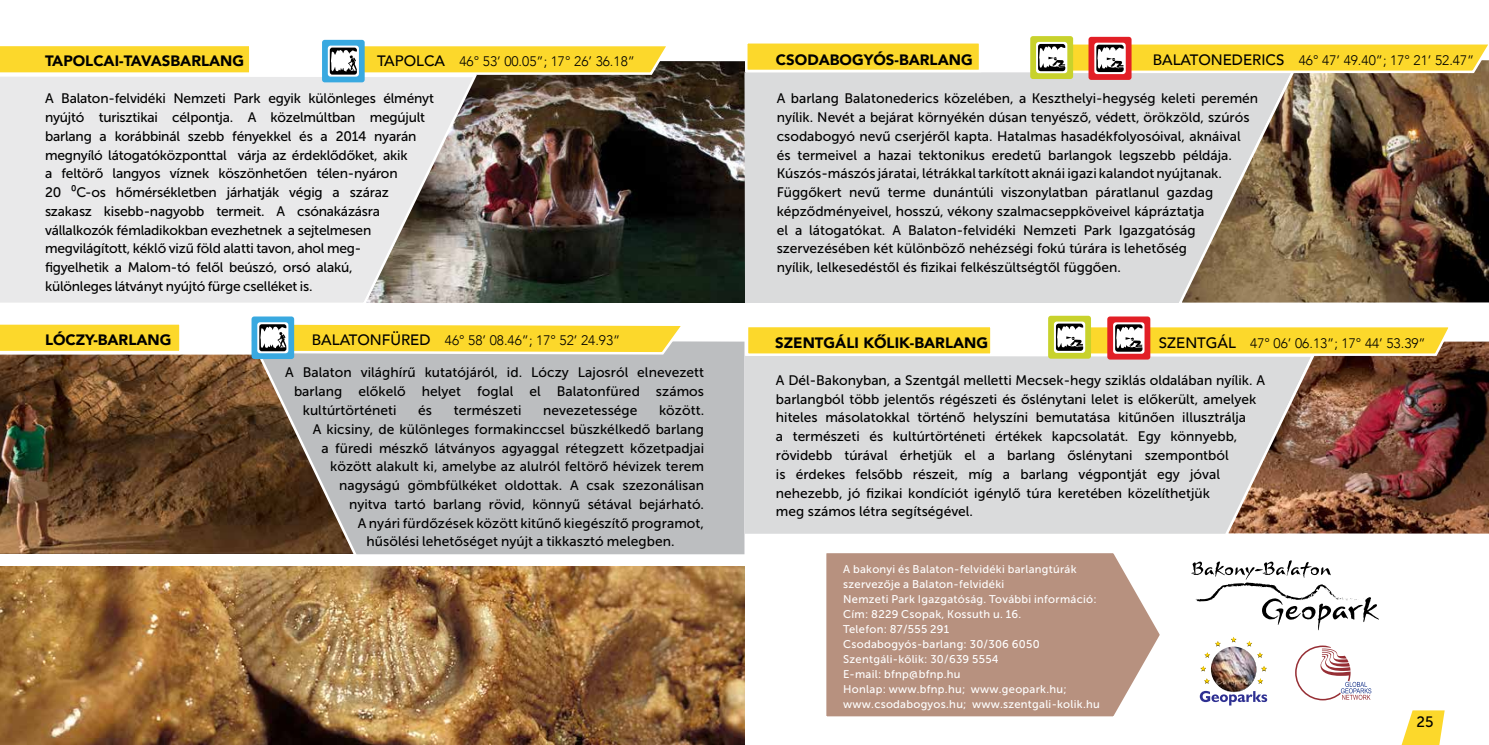
<style>
.page{position:relative;width:1489px;height:745px;background:#fff}
.page>*{position:absolute;margin:0;border:0;box-sizing:border-box;transform-origin:0 0}
.t1{font:900 15px "Avenir";color:#000}
.t2{font:15px "Museo Sans 500";color:#000}
.t3{font:13.75px/18.8px "Museo Sans 500";color:#000}
.t4{font:300 13.75px "Avenir";color:#000}
.t5{font:11.12px/15px "Museo Sans 500";letter-spacing:.025em;color:#fff}
.s1{font-weight:500;font-size:15px}
</style>
<div class="page">
<svg style="left:1402px;top:710px;width:42px;height:34px"></svg>
<img style="left:479px;top:61px;width:266px;height:242px">
<div style="left:359px;top:341px;width:385px;height:213px;background:#bcbec0"></div>
<svg style="left:0;top:354px;width:359px;height:201px;background:#6e543d"></svg>
<svg style="left:0;top:76px;width:479px;height:227px;background:#dedddd"></svg>
<svg style="left:0;top:46px;width:249px;height:27px;background:#fcd931"></svg>
<svg style="left:0;top:324px;width:180px;height:27px;background:#fcd932"></svg>
<div style="left:322px;top:40px;width:42px;height:42px;background:#39a9e0;border-radius:3px"></div>
<svg style="left:328px;top:46px;width:31px;height:31px"></svg>
<svg style="left:330px;top:43px;width:342px;height:33px"></svg>
<div style="left:251px;top:316px;width:43px;height:43px;background:#39a9e0;border-radius:3px"></div>
<div style="left:257px;top:322px;width:31px;height:31px;background:#fff;border-radius:3px"></div>
<svg style="left:259px;top:321px;width:429px;height:34px"></svg>
<img style="left:0;top:566px;width:744px;height:178px">
<div style="left:744px;top:355px;width:478px;height:178px;background:#dadbdc"></div>
<div style="left:744px;top:72px;width:432px;height:231px;background:#dadbdc"></div>
<div style="left:745px;top:41px;width:236px;height:31px;background:#fcd82b;border:2px solid #fff"></div>
<img style="left:1176px;top:74px;width:312px;height:229px">
<div style="left:745px;top:324px;width:247px;height:32px;background:#fcd82b;border:2px solid #fff"></div>
<img style="left:1222px;top:341px;width:266px;height:193px">
<div style="left:1030px;top:36px;width:43px;height:43px;background:#c8d22c;border-radius:3px"></div>
<svg style="left:1035px;top:42px;width:32px;height:31px"></svg>
<div style="left:1088px;top:37px;width:43px;height:43px;background:#e21f26;border-radius:3px"></div>
<svg style="left:1037px;top:41px;width:451px;height:33px"></svg>
<div style="left:1048px;top:315px;width:42px;height:43px;background:#c8d22c;border-radius:3px"></div>
<div style="left:1053px;top:321px;width:32px;height:31px;background:#fff;border-radius:3px"></div>
<div style="left:1107px;top:316px;width:43px;height:43px;background:#e21f26;border-radius:3px"></div>
<svg style="left:1113px;top:322px;width:31px;height:31px"></svg>
<svg style="left:1046px;top:323px;width:408px;height:34px"></svg>
<svg style="left:826px;top:553px;width:334px;height:164px;background:#bc9988"></svg>
<svg style="left:1191px;top:560px;width:187px;height:70px"></svg>
<img style="left:1199px;top:637px;width:68px;height:68px">
<svg style="left:1295px;top:645px;width:76px;height:55px"></svg>
<p class="t1" style="left:45px;top:48px;width:201px">TAPOLCAI-TAVASBARLANG</p>
<p class="t4" style="left:377px;top:53px;width:259px"><span class="s1">TAPOLCA</span> 46° 53’ 00.05”; 17° 26’ 36.18”</p>
<p class="t3" style="left:45px;top:89px;width:390px">A Balaton-felvidéki Nemzeti Park egyik különleges élményt nyújtó turisztikai célpontja. A közelmúltban megújult barlang a korábbinál szebb fényekkel és a 2014 nyarán megnyíló látogatóközponttal várja az érdeklődőket, akik<br>a feltörő langyos víznek köszönhetően télen-nyáron<br>20 ⁰C-os hőmérsékletben járhatják végig a száraz szakasz kisebb-nagyobb termeit. A csónakázásra vállalkozók fémladikokban evezhetnek a sejtelmesen megvilágított, kéklő vizű föld alatti tavon, ahol meg-<br>figyelhetik a Malom-tó felől beúszó, orsó alakú,<br>különleges látványt nyújtó fürge cselléket is.</p>
<p class="t1" style="left:45px;top:327px;width:128px">LÓCZY-BARLANG</p>
<p class="t4" style="left:312px;top:331px;width:310px"><span class="s1">BALATONFÜRED</span> 46° 58’ 08.46”; 17° 52’ 24.93”</p>
<p class="t3" style="left:285px;top:363px;width:420px">A Balaton világhírű kutatójáról, id. Lóczy Lajosról elnevezett</p>
<p class="t3" style="left:294px;top:382px;width:411px">barlang előkelő helyet foglal el Balatonfüred számos</p>
<p class="t3" style="left:303px;top:400px;width:95px">kultúrtörténeti</p>
<p class="t3" style="left:418px;top:400px;width:15px">és</p>
<p class="t3" style="left:454px;top:400px;width:69px">természeti</p>
<p class="t3" style="left:543px;top:400px;width:96px">nevezetessége</p>
<p class="t3" style="left:659px;top:400px;width:47px">között.</p>
<p class="t3" style="left:313px;top:419px;width:393px">A kicsiny, de különleges formakinccsel büszkélkedő barlang</p>
<p class="t3" style="left:321px;top:438px;width:384px">a füredi mészkő látványos agyaggal rétegzett kőzetpadjai</p>
<p class="t3" style="left:330px;top:457px;width:375px">között alakult ki, amelybe az alulról feltörő hévizek terem</p>
<p class="t3" style="left:339px;top:475px;width:366px">nagyságú gömbfülkéket oldottak. A csak szezonálisan</p>
<p class="t3" style="left:349px;top:494px;width:356px">nyitva tartó barlang rövid, könnyű sétával bejárható.</p>
<p class="t3" style="left:358px;top:513px;width:348px">A nyári fürdőzések között kitűnő kiegészítő programot,</p>
<p class="t3" style="left:366px;top:532px;width:309px">hűsölési lehetőséget nyújt a tikkasztó melegben.</p>
<p class="t1" style="left:776px;top:47px;width:198px">CSODABOGYÓS-BARLANG</p>
<p class="t3" style="left:776px;top:89px;width:483px">A barlang Balatonederics közelében, a Keszthelyi-hegység keleti peremén nyílik. Nevét a bejárat környékén dúsan tenyésző, védett, örökzöld, szúrós csodabogyó nevű cserjéről kapta. Hatalmas hasadékfolyosóival, aknáival<br>és termeivel a hazai tektonikus eredetű barlangok legszebb példája.<br>Kúszós-mászós járatai, létrákkal tarkított aknái igazi kalandot nyújtanak.<br>Függőkert nevű terme dunántúli viszonylatban páratlanul gazdag képződményeivel, hosszú, vékony szalmacseppköveivel kápráztatja<br>el a látogatókat. A Balaton-felvidéki Nemzeti Park Igazgatóság szervezésében két különböző nehézségi fokú túrára is lehetőség<br>nyílik, lelkesedéstől és fizikai felkészültségtől függően.</p>
<p class="t4" style="left:1152px;top:52px;width:323px"><span class="s1">BALATONEDERICS</span> 46° 47’ 49.40”; 17° 21’ 52.47”</p>
<p class="t1" style="left:775px;top:330px;width:214px">SZENTGÁLI KŐLIK-BARLANG</p>
<p class="t3" style="left:776px;top:370px;width:490px">A Dél-Bakonyban, a Szentgál melletti Mecsek-hegy sziklás oldalában nyílik. A barlangból több jelentős régészeti és őslénytani lelet is előkerült, amelyek hiteles másolatokkal történő helyszíni bemutatása kitűnően illusztrálja<br>a természeti és kultúrtörténeti értékek kapcsolatát. Egy könnyebb, rövidebb túrával érhetjük el a barlang őslénytani szempontból<br>is érdekes felsőbb részeit, míg a barlang végpontját egy jóval nehezebb, jó fizikai kondíciót igénylő túra keretében közelíthetjük<br>meg számos létra segítségével.</p>
<p class="t4" style="left:1158px;top:335px;width:268px"><span class="s1">SZENTGÁL</span> 47° 06’ 06.13”; 17° 44’ 53.39”</p>
<p class="t5" style="left:843px;top:561px;width:258px">A bakonyi és Balaton-felvidéki barlangtúrák szervezője a Balaton-felvidéki<br>Nemzeti Park Igazgatóság. További információ:<br>Cím: 8229 Csopak, Kossuth u. 16.<br>Telefon: 87/555 291<br>Csodabogyós-barlang: 30/306 6050<br>Szentgáli-kőlik: 30/639 5554<br>E-mail: bfnp@bfnp.hu<br>Honlap: www.bfnp.hu; www.geopark.hu; www.csodabogyos.hu; www.szentgali-kolik.hu</p>
<p class="t2" style="left:1416px;top:713px;width:19px">25</p>
</div>
